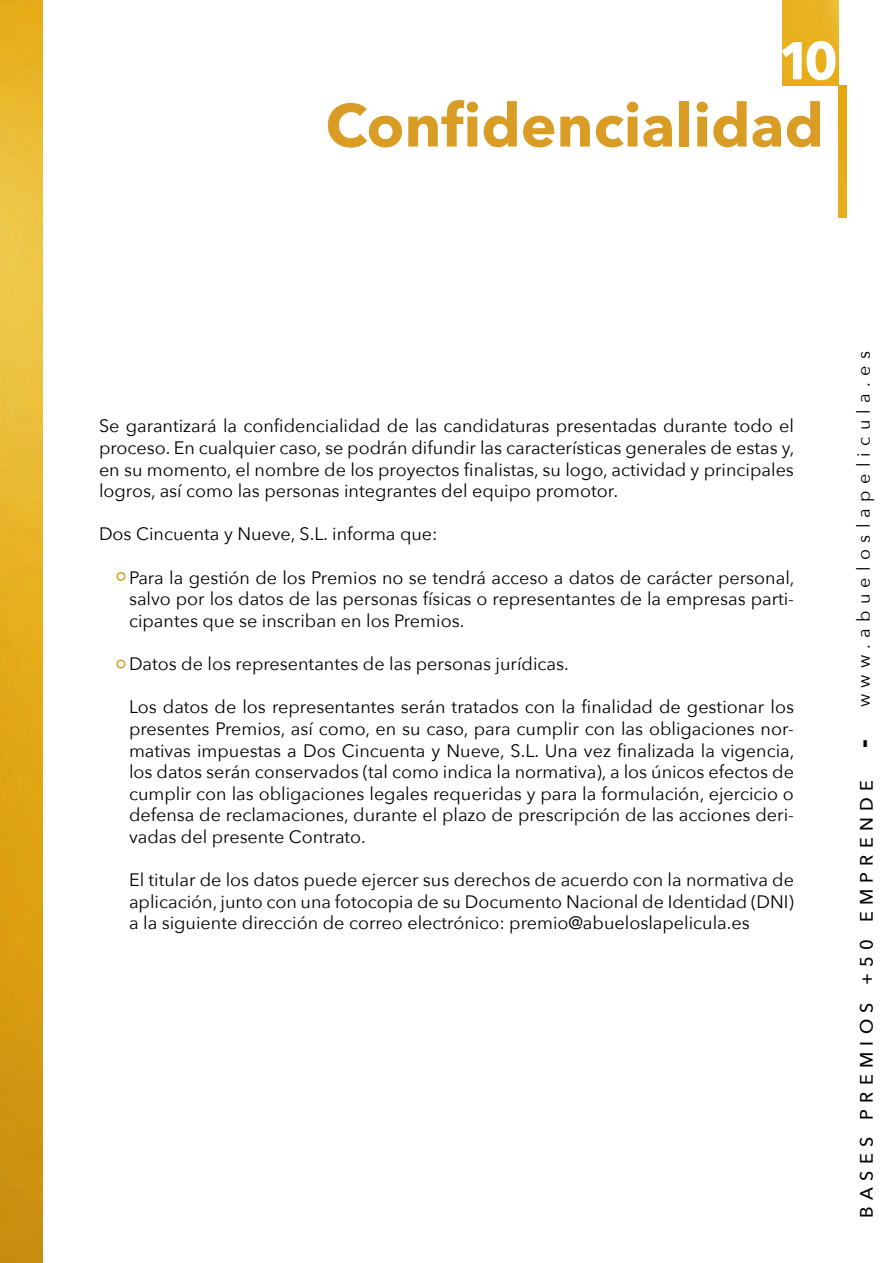
<style>
.page{position:relative;width:893px;height:1263px;background:#fff}
.page>*{position:absolute;margin:0;border:0;box-sizing:border-box;transform-origin:0 0}
.t1{font:700 60px "Avenir Next";color:#d99d25}
.t2{font:700 52.5px "Avenir Next";color:#fff}
.t3{font:18px/21.6px "Avenir Next";color:#000;text-align:justify}
.t4{font:18px "Avenir Next";letter-spacing:.35em;color:#000}
.t5{font:500 18px "Avenir Next";letter-spacing:.35em;color:#000}
.s1{font-weight:700;font-size:27px}
</style>
<div class="page">
<img style="left:0;top:0;width:43px;height:1263px">
<img style="left:782px;top:0;width:57px;height:85px">
<img style="left:839px;top:85px;width:7px;height:133px">
<div style="left:116px;top:572px;width:9px;height:9px;border:2px solid #d99d25;border-radius:50%"></div>
<div style="left:116px;top:659px;width:9px;height:9px;border:2px solid #d99d25;border-radius:50%"></div>
<h2 class="t2" style="left:778px;top:15px;width:61px">10</h2>
<h1 class="t1" style="left:325px;top:74px;width:500px">Confidencialidad</h1>
<p class="t3" style="left:99px;top:415px;width:697px">Se garantizará la confidencialidad de las candidaturas presentadas durante todo el proceso. En cualquier caso, se podrán difundir las características generales de estas y, en su momento, el nombre de los proyectos finalistas, su logo, actividad y principales logros, así como las personas integrantes del equipo promotor.</p>
<p class="t3" style="left:99px;top:523px;width:340px">Dos Cincuenta y Nueve, S.L. informa que:</p>
<p class="t3" style="left:129px;top:566px;width:667px">Para la gestión de los Premios no se tendrá acceso a datos de carácter personal, salvo por los datos de las personas físicas o representantes de la empresas parti&shy;cipantes que se inscriban en los Premios.</p>
<p class="t3" style="left:129px;top:652px;width:441px">Datos de los representantes de las personas jurídicas.</p>
<p class="t3" style="left:129px;top:695px;width:667px">Los datos de los representantes serán tratados con la finalidad de gestionar los presentes Premios, así como, en su caso, para cumplir con las obligaciones nor&shy;mativas impuestas a Dos Cincuenta y Nueve, S.L. Una vez finalizada la vigencia, los datos serán conservados (tal como indica la normativa), a los únicos efectos de cumplir con las obligaciones legales requeridas y para la formulación, ejercicio o defensa de reclamaciones, durante el plazo de prescripción de las acciones deri&shy;vadas del presente Contrato.</p>
<p class="t3" style="left:129px;top:868px;width:666px">El titular de los datos puede ejercer sus derechos de acuerdo con la normativa de aplicación, junto con una fotocopia de su Documento Nacional de Identidad (DNI) a la siguiente dirección de correo electrónico: premio@abueloslapelicula.es</p>
<p class="t4" style="left:848px;top:707px;width:358px;rotate:-90deg">www.abueloslapelicula.es</p>
<p class="t5" style="left:851px;top:1217px;width:480px;rotate:-90deg">BASES PREMIOS +50 EMPRENDE <span class="s1">-</span></p>
</div>
